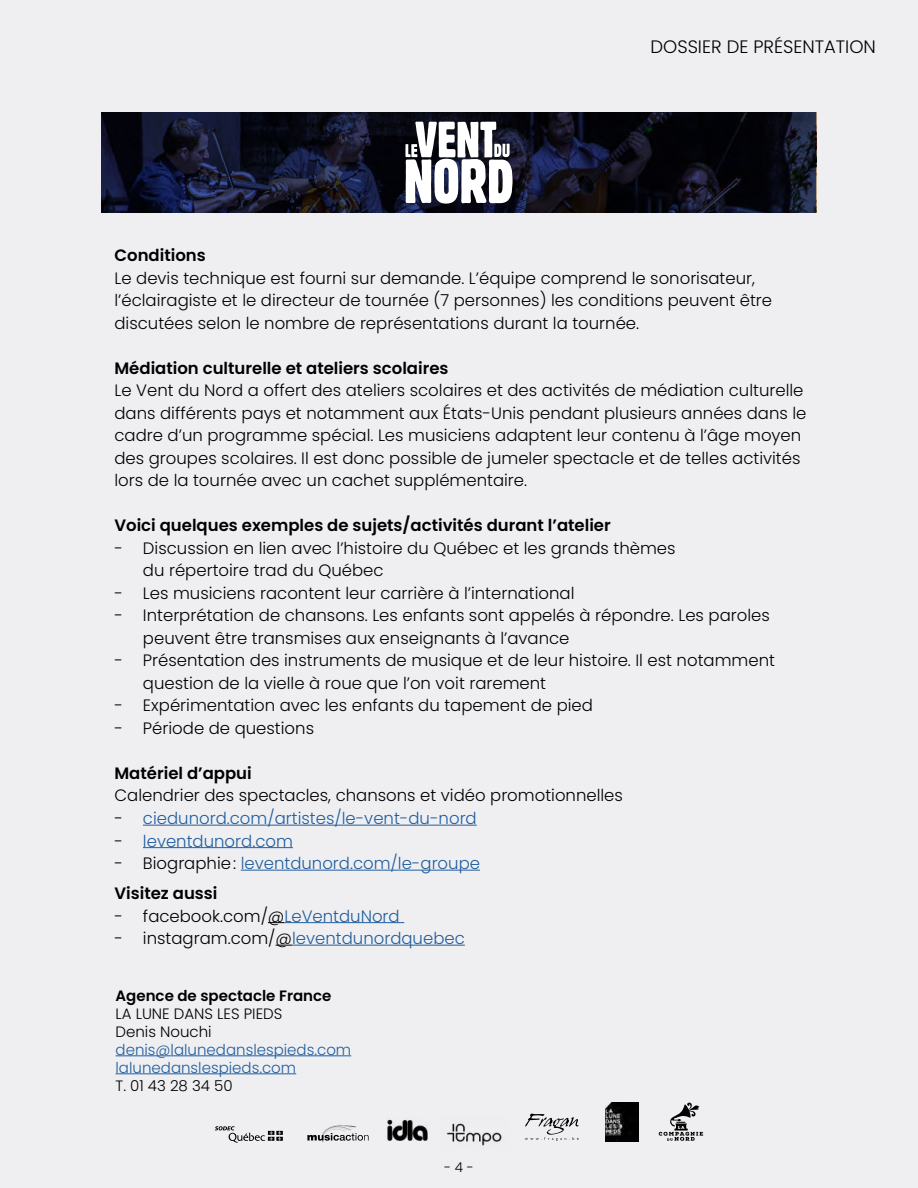
<style>
.page{position:relative;width:918px;height:1188px;background:#efeff2}
.page>*{position:absolute;margin:0;border:0;box-sizing:border-box;transform-origin:0 0}
.t1{font:300 18px "Poppins";color:#000}
.t2{font:300 16.5px/22.5px "Poppins";color:#000}
.t3{font:300 16.5px/30px "Poppins";color:#215e9e}
.t4{font:600 16.5px "Poppins";color:#000}
.t5{font:300 15px/18px "Poppins";color:#215e9e}
.t6{font:300 15px/18px "Poppins";color:#000}
.t7{font:600 15px "Poppins";color:#000}
.t8{font:300 13.5px "Poppins";color:#000}
.s1{color:#000}
.s2{font-weight:600;color:#000}
.s3{color:#215e9e}
</style>
<div class="page">
<img style="left:387px;top:1119px;width:41px;height:22px">
<svg style="left:659px;top:1103px;width:44px;height:38px"></svg>
<svg style="left:307px;top:1125px;width:62px;height:17px"></svg>
<svg style="left:215px;top:1126px;width:68px;height:17px"></svg>
<img style="left:446px;top:1123px;width:56px;height:23px">
<svg style="left:525px;top:1114px;width:54px;height:27px"></svg>
<img style="left:605px;top:1103px;width:34px;height:38px">
<img style="left:102px;top:112px;width:714px;height:101px">
<svg style="left:405px;top:122px;width:108px;height:82px"></svg>
<hr style="left:143px;top:825px;width:334px;height:1px;background:#215e9e">
<hr style="left:143px;top:847px;width:150px;height:1px;background:#215e9e">
<hr style="left:241px;top:870px;width:239px;height:1px;background:#215e9e">
<svg style="left:268px;top:922px;width:16px;height:1px"></svg>
<hr style="left:284px;top:922px;width:120px;height:1px;background:#215e9e">
<svg style="left:276px;top:945px;width:16px;height:1px"></svg>
<hr style="left:292px;top:945px;width:173px;height:1px;background:#215e9e">
<hr style="left:116px;top:1055px;width:235px;height:1px;background:#215e9e">
<hr style="left:116px;top:1073px;width:180px;height:1px;background:#215e9e">
<p class="t1" style="left:651px;top:37px;width:227px">DOSSIER DE PRÉSENTATION</p>
<p class="t4" style="left:114px;top:246px;width:93px">Conditions</p>
<p class="t2" style="left:114px;top:267px;width:659px">Le devis technique est fourni sur demande. L’équipe comprend le sonorisateur, l’éclairagiste et le directeur de tournée (7 personnes) les conditions peuvent être discutées selon le nombre de représentations durant la tournée.</p>
<p class="t4" style="left:114px;top:359px;width:336px">Médiation culturelle et ateliers scolaires</p>
<p class="t2" style="left:114px;top:379px;width:694px">Le Vent du Nord a offert des ateliers scolaires et des activités de médiation culturelle dans différents pays et notamment aux États-Unis pendant plusieurs années dans le cadre d’un programme spécial. Les musiciens adaptent leur contenu à l’âge moyen des groupes scolaires. Il est donc possible de jumeler spectacle et de telles activités lors de la tournée avec un cachet supplémentaire.</p>
<p class="t4" style="left:114px;top:516px;width:498px">Voici quelques exemples de sujets/activités durant l’atelier</p>
<p class="t2" style="left:143px;top:537px;width:534px;text-indent:-28px">- Discussion en lien avec l’histoire du Québec et les grands thèmes du répertoire trad du Québec</p>
<p class="t2" style="left:114px;top:582px;width:462px">- Les musiciens racontent leur carrière à l’international</p>
<p class="t2" style="left:143px;top:605px;width:628px;text-indent:-28px">- Interprétation de chansons. Les enfants sont appelés à répondre. Les paroles peuvent être transmises aux enseignants à l’avance</p>
<p class="t2" style="left:143px;top:650px;width:634px;text-indent:-28px">- Présentation des instruments de musique et de leur histoire. Il est notamment question de la vielle à roue que l’on voit rarement</p>
<p class="t2" style="left:114px;top:695px;width:480px">- Expérimentation avec les enfants du tapement de pied</p>
<p class="t2" style="left:114px;top:717px;width:201px">- Période de questions</p>
<p class="t4" style="left:114px;top:764px;width:139px">Matériel d’appui</p>
<p class="t2" style="left:114px;top:785px;width:510px">Calendrier des spectacles, chansons et vidéo promotionnelles</p>
<p class="t3" style="left:114px;top:803px;width:364px"><span class="s1">-</span> ciedunord.com/artistes/le-vent-du-nord</p>
<p class="t3" style="left:114px;top:826px;width:180px"><span class="s1">-</span> leventdunord.com</p>
<p class="t3" style="left:114px;top:848px;width:367px"><span class="s1">- Biographie:</span> leventdunord.com/le-groupe<br><span class="s2">Visitez aussi</span></p>
<p class="t2" style="left:114px;top:905px;width:287px">- facebook.com/@<span class="s3">LeVentduNord</span></p>
<p class="t3" style="left:114px;top:923px;width:352px"><span class="s1">- instagram.com/@</span>leventdunordquebec</p>
<p class="t7" style="left:116px;top:987px;width:217px">Agence de spectacle France</p>
<p class="t6" style="left:116px;top:1005px;width:168px">LA LUNE DANS LES PIEDS<br>Denis Nouchi</p>
<p class="t5" style="left:116px;top:1041px;width:237px">denis@lalunedanslespieds.com lalunedanslespieds.com</p>
<p class="t6" style="left:116px;top:1077px;width:119px">T. 01 43 28 34 50</p>
<p class="t8" style="left:444px;top:1159px;width:31px">- 4 -</p>
</div>
